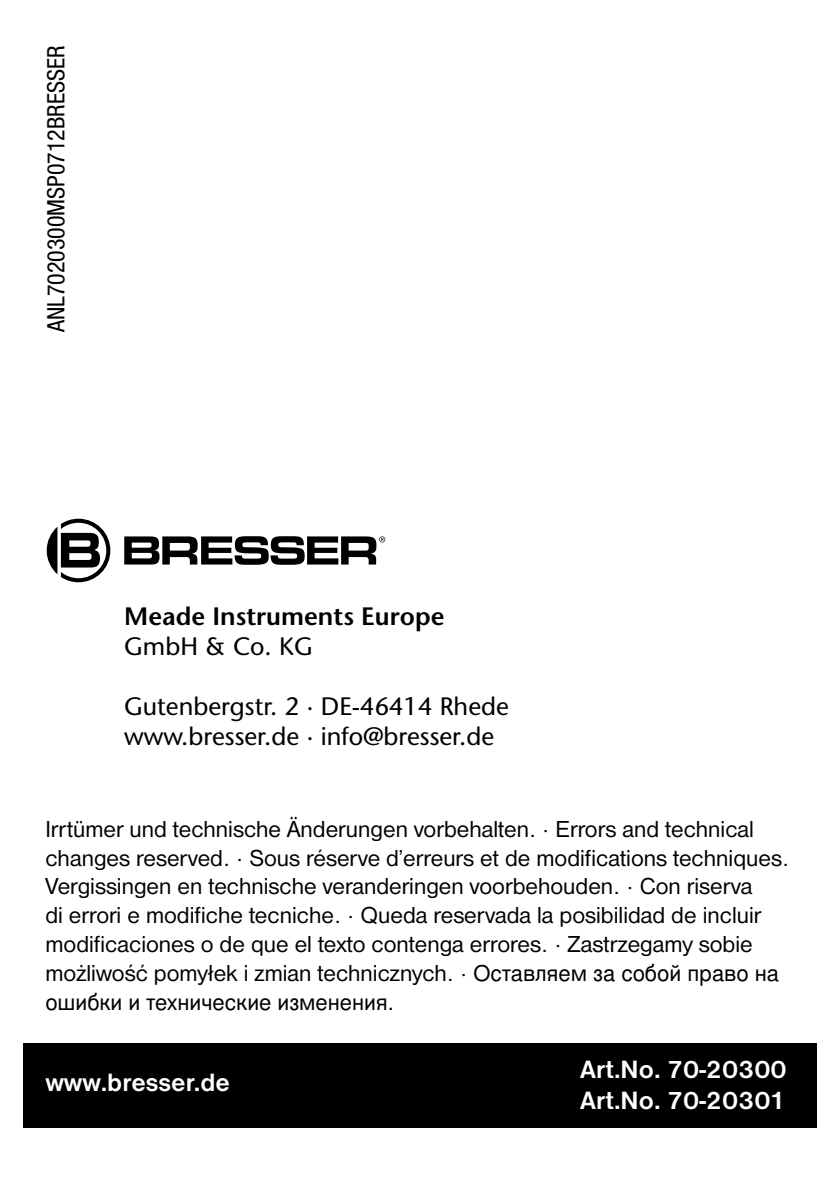
<style>
.page{position:relative;width:840px;height:1191px;background:#fff}
.page>*{position:absolute;margin:0;border:0;box-sizing:border-box;transform-origin:0 0}
.t1{font:700 26px/31.2px "Nimbus San D";color:#fff}
.t2{font:25.2px/30px "Stone Sans";color:#000}
.t3{font:600 25.2px "Stone Sans";color:#000}
.t4{font:24px/28.8px "Nimbus San DCE";color:#000}
.t5{font:24px "Nimbus San LCY";color:#000}
.t6{font:condensed 24px "Helvetica Neue";color:#000}
.s1{font-family:"Nimbus San LCY"}
</style>
<div class="page">
<svg style="left:124px;top:536px;width:261px;height:29px"></svg>
<svg style="left:47px;top:519px;width:63px;height:63px"></svg>
<div style="left:23px;top:1043px;width:793px;height:84px;background:#000"></div>
<p class="t6" style="left:42px;top:332px;width:288px;rotate:-90deg">ANL7020300MSP0712BRESSER</p>
<p class="t3" style="left:124px;top:600px;width:321px">Meade Instruments Europe</p>
<p class="t2" style="left:124px;top:630px;width:190px">GmbH &amp; Co. KG</p>
<p class="t2" style="left:124px;top:691px;width:386px">Gutenbergstr. 2 · DE-46414 Rhede www.bresser.de · info@bresser.de</p>
<p class="t4" style="left:45px;top:814px;width:745px">Irrtümer und technische Änderungen vorbehalten. · Errors and technical changes reserved. · Sous réserve d’erreurs et de modifications techniques.<br>Vergissingen en technische veranderingen voorbehouden. · Con riserva<br>di errori e modifiche tecniche. · Queda reservada la posibilidad de incluir modificaciones o de que el texto contenga errores. · Zastrzegamy sobie możliwość pomyłek i zmian technicznych. · <span class="s1">Оставляем за собой право на</span></p>
<p class="t5" style="left:45px;top:989px;width:350px">ошибки и технические изменения.</p>
<p class="t1" style="left:45px;top:1067px;width:186px">www.bresser.de</p>
<p class="t1" style="left:580px;top:1054px;width:208px">Art.No. 70-20300<br>Art.No. 70-20301</p>
</div>
